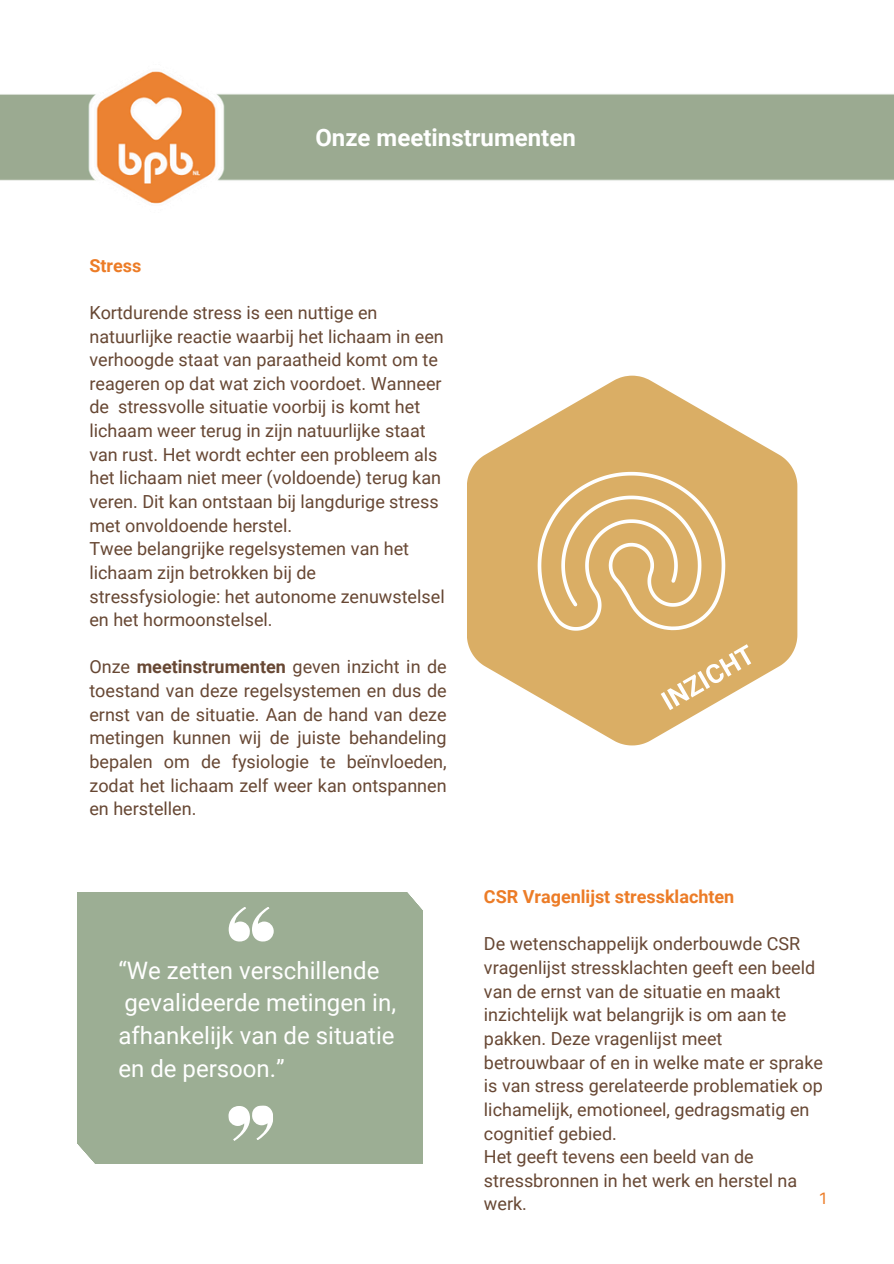
<style>
.page{position:relative;width:894px;height:1264px;background:#fff}
.page>*{position:absolute;margin:0;border:0;box-sizing:border-box;transform-origin:0 0}
.t1{font:24px/32.7px "Roboto";color:#fff}
.t2{font:700 24px "Roboto";color:#fff}
.t3{font:18px/23.7px "Roboto";color:#674733}
.t4{font:700 18px "Roboto";color:#ec7c27}
.t5{font:16.5px "Aileron";color:#ec7c27}
.s1{font-weight:700}
</style>
<div class="page">
<img style="left:0;top:71px;width:893px;height:1093px">
<div style="left:77px;top:892px;width:345px;height:271px;background:#9cae94"></div>
<svg style="left:391px;top:860px;width:71px;height:68px"></svg>
<svg style="left:41px;top:1128px;width:70px;height:36px"></svg>
<svg style="left:425px;top:1119px;width:52px;height:39px"></svg>
<svg style="left:424px;top:936px;width:52px;height:40px"></svg>
<svg style="left:229px;top:907px;width:45px;height:34px"></svg>
<svg style="left:228px;top:1105px;width:45px;height:35px"></svg>
<svg style="left:466px;top:375px;width:331px;height:370px;fill:#daae65"></svg>
<svg style="left:535px;top:470px;width:192px;height:163px;background:#dfb97a"></svg>
<svg style="left:660px;top:644px;width:91px;height:66px"></svg>
<p class="t2" style="left:315px;top:124px;width:262px">Onze meetinstrumenten</p>
<h1 class="t4" style="left:89px;top:255px;width:53px">Stress</h1>
<h3 class="t3" style="left:89px;top:301px;width:289px">Kortdurende stress is een nuttige en</h3>
<p class="t3" style="left:89px;top:324px;width:356px">natuurlijke reactie waarbij het lichaam in een verhoogde staat van paraatheid komt om te reageren op dat wat zich voordoet. Wanneer de stressvolle situatie voorbij is komt het lichaam weer terug in zijn natuurlijke staat van rust. Het wordt echter een probleem als het lichaam niet meer (voldoende) terug kan veren. Dit kan ontstaan bij langdurige stress met onvoldoende herstel.</p>
<p class="t3" style="left:89px;top:537px;width:356px">Twee belangrijke regelsystemen van het lichaam zijn betrokken bij de stressfysiologie: het autonome zenuwstelsel en het hormoonstelsel.</p>
<p class="t3" style="left:89px;top:655px;width:359px;text-align:justify">Onze <span class="s1">meetinstrumenten</span> geven inzicht in de toestand van deze regelsystemen en dus de ernst van de situatie. Aan de hand van deze metingen kunnen wij de juiste behandeling bepalen om de fysiologie te beïnvloeden, zodat het lichaam zelf weer kan ontspannen en herstellen.</p>
<h3 class="t1" style="left:118px;top:954px;width:279px">“We zetten verschillende gevalideerde metingen in, afhankelijk van de situatie en de persoon.”</h3>
<p class="t4" style="left:484px;top:886px;width:252px">CSR Vragenlijst stressklachten</p>
<p class="t3" style="left:484px;top:932px;width:340px">De wetenschappelijk onderbouwde CSR vragenlijst stressklachten geeft een beeld van de ernst van de situatie en maakt inzichtelijk wat belangrijk is om aan te pakken. Deze vragenlijst meet betrouwbaar of en in welke mate er sprake is van stress gerelateerde problematiek op lichamelijk, emotioneel, gedragsmatig en cognitief gebied.</p>
<p class="t3" style="left:484px;top:1145px;width:271px">Het geeft tevens een beeld van de</p>
<h2 class="t3" style="left:484px;top:1168px;width:315px">stressbronnen in het werk en herstel na werk.</h2>
<p class="t5" style="left:817px;top:1188px;width:11px">1</p>
</div>
